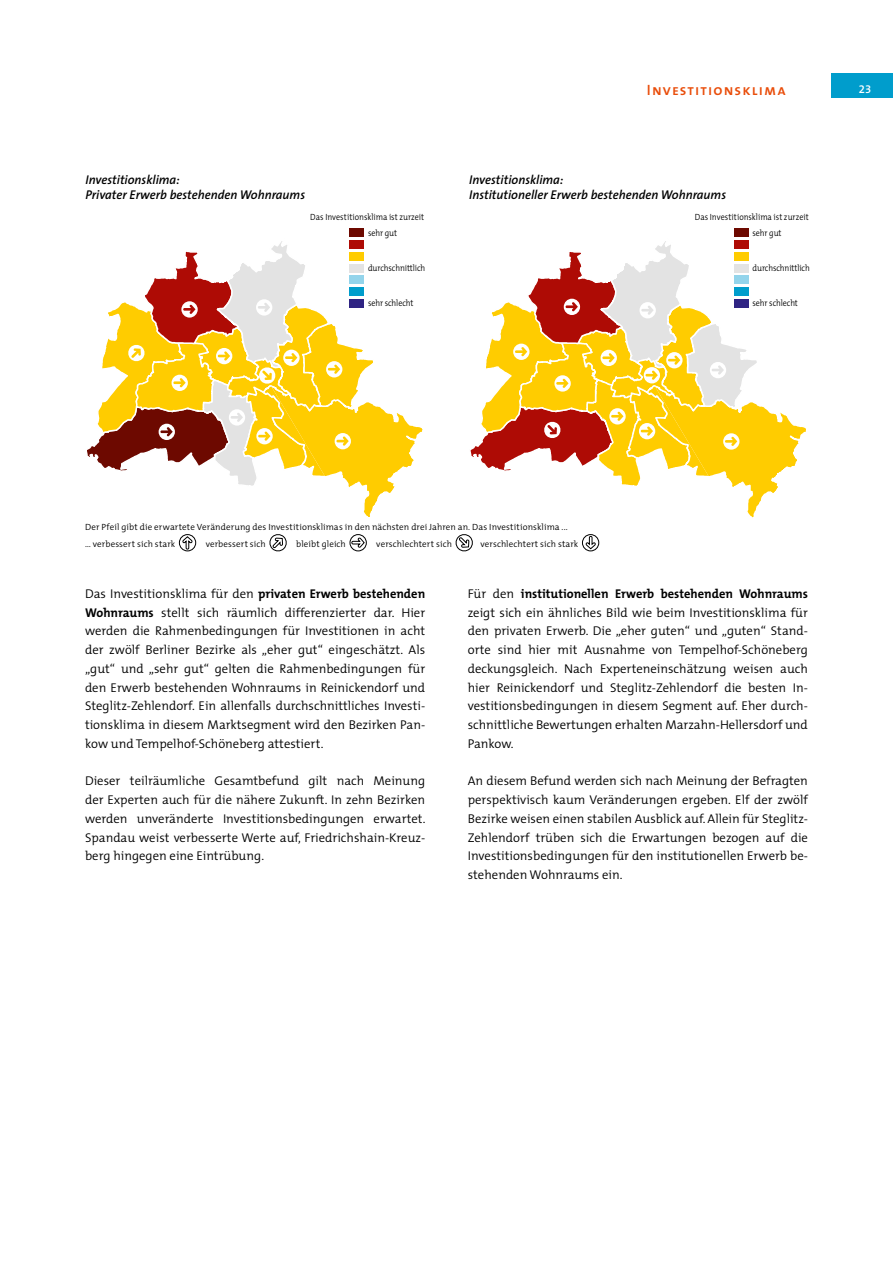
<style>
.page{position:relative;width:893px;height:1263px;background:#fff}
.page>*{position:absolute;margin:0;border:0;box-sizing:border-box;transform-origin:0 0}
.t1{font:15px "The Sans Semi Bold Caps";letter-spacing:.075em;color:#e94d0a}
.t2{font:300 12.75px/18.8px "The Mix";color:#000;text-align:justify}
.t3{font:italic 600 12.75px/15.3px "The Sans";color:#000}
.t4{font:11.25px "The Sans Semi Bold Expert";color:#fff}
.t5{font:300 9px/17px "The Mix";letter-spacing:.01em;color:#000}
.t6{font:300 9px "The Mix";letter-spacing:.01em;color:#000;scale:.9 1}
.t7{font:300 9px "The Mix";letter-spacing:-.01em;color:#000;scale:.9 1}
.s1{font-weight:700}
</style>
<div class="page">
<div style="left:831px;top:73px;width:62px;height:24px;background:#009dcc"></div>
<svg style="left:87px;top:241px;width:336px;height:276px"></svg>
<div style="left:349px;top:228px;width:15px;height:9px;background:#6d0900"></div>
<div style="left:349px;top:240px;width:15px;height:9px;background:#ae0b05"></div>
<div style="left:349px;top:252px;width:15px;height:9px;background:#fc0"></div>
<div style="left:349px;top:264px;width:15px;height:8px;background:#e3e3e3"></div>
<div style="left:349px;top:276px;width:15px;height:8px;background:#93d4eb"></div>
<div style="left:349px;top:287px;width:15px;height:9px;background:#009dcc"></div>
<div style="left:349px;top:299px;width:15px;height:9px;background:#2f2483"></div>
<svg style="left:470px;top:241px;width:336px;height:277px"></svg>
<div style="left:734px;top:228px;width:15px;height:9px;background:#6d0900"></div>
<div style="left:734px;top:240px;width:15px;height:9px;background:#ae0b05"></div>
<div style="left:734px;top:252px;width:15px;height:9px;background:#fc0"></div>
<div style="left:734px;top:264px;width:15px;height:8px;background:#e3e3e3"></div>
<div style="left:734px;top:276px;width:15px;height:8px;background:#93d4eb"></div>
<div style="left:734px;top:287px;width:15px;height:9px;background:#009dcc"></div>
<div style="left:734px;top:299px;width:15px;height:9px;background:#2f2483"></div>
<svg style="left:179px;top:534px;width:17px;height:17px"></svg>
<svg style="left:269px;top:534px;width:18px;height:18px"></svg>
<svg style="left:350px;top:534px;width:17px;height:17px"></svg>
<svg style="left:455px;top:534px;width:18px;height:18px"></svg>
<svg style="left:582px;top:534px;width:17px;height:17px"></svg>
<p class="t1" style="left:647px;top:77px;width:140px">Investitionsklima</p>
<p class="t4" style="left:859px;top:80px;width:14px">23</p>
<p class="t3" style="left:85px;top:171px;width:221px">Investitionsklima:<br>Privater Erwerb bestehenden Wohnraums</p>
<p class="t3" style="left:469px;top:171px;width:258px">Investitionsklima:<br>Institutioneller Erwerb bestehenden Wohnraums</p>
<p class="t6" style="left:310px;top:210px;width:128px">Das Investitionsklima ist zurzeit</p>
<p class="t6" style="left:695px;top:209px;width:128px">Das Investitionsklima ist zurzeit</p>
<p class="t6" style="left:368px;top:225px;width:34px">sehr gut</p>
<p class="t7" style="left:368px;top:261px;width:65px">durchschnittlich</p>
<p class="t7" style="left:368px;top:296px;width:52px">sehr schlecht</p>
<p class="t6" style="left:753px;top:225px;width:34px">sehr gut</p>
<p class="t7" style="left:753px;top:261px;width:65px">durchschnittlich</p>
<p class="t7" style="left:753px;top:296px;width:52px">sehr schlecht</p>
<p class="t5" style="left:85px;top:518px;width:484px">Der Pfeil gibt die erwartete Veränderung des Investitionsklimas in den nächsten drei Jahren an. Das Investitionsklima ... … verbessert sich stark</p>
<p class="t5" style="left:206px;top:535px;width:62px">verbessert sich</p>
<p class="t5" style="left:296px;top:535px;width:51px">bleibt gleich</p>
<p class="t5" style="left:376px;top:535px;width:77px">verschlechtert sich</p>
<p class="t5" style="left:480px;top:535px;width:99px">verschlechtert sich stark</p>
<p class="t2" style="left:85px;top:584px;width:342px">Das Investitionsklima für den <span class="s1">privaten Erwerb bestehenden Wohnraums</span> stellt sich räumlich differenzierter dar. Hier werden die Rahmenbedingungen für Investitionen in acht der zwölf Berliner Bezirke als „eher gut“ eingeschätzt. Als „gut“ und „sehr gut“ gelten die Rahmenbedingungen für den Erwerb bestehenden Wohnraums in Reinickendorf und Steglitz-Zehlendorf. Ein allenfalls durchschnittliches Investi&shy;tionsklima in diesem Marktsegment wird den Bezirken Pan&shy;kow und Tempelhof-Schöneberg attestiert.</p>
<p class="t2" style="left:85px;top:771px;width:342px">Dieser teilräumliche Gesamtbefund gilt nach Meinung der Experten auch für die nähere Zukunft. In zehn Bezirken werden unveränderte Investitionsbedingungen erwartet.<br>Spandau weist verbesserte Werte auf, Friedrichshain-Kreuz&shy;berg hingegen eine Eintrübung.</p>
<p class="t2" style="left:468px;top:584px;width:342px">Für den <span class="s1">institutionellen Erwerb bestehenden Wohnraums </span>zeigt sich ein ähnliches Bild wie beim Investitionsklima für den privaten Erwerb. Die „eher guten“ und „guten“ Stand&shy;orte sind hier mit Ausnahme von Tempelhof-Schöneberg deckungsgleich. Nach Experteneinschätzung weisen auch hier Reinickendorf und Steglitz-Zehlendorf die besten In&shy;vestitionsbedingungen in diesem Segment auf. Eher durch&shy;schnittliche Bewertungen erhalten Marzahn-Hellersdorf und Pankow.</p>
<p class="t2" style="left:468px;top:771px;width:342px">An diesem Befund werden sich nach Meinung der Befragten perspektivisch kaum Veränderungen ergeben. Elf der zwölf Bezirke weisen einen stabilen Ausblick auf. Allein für Steglitz-Zehlendorf trüben sich die Erwartungen bezogen auf die Investitionsbedingungen für den institutionellen Erwerb be&shy;stehenden Wohnraums ein.</p>
</div>
